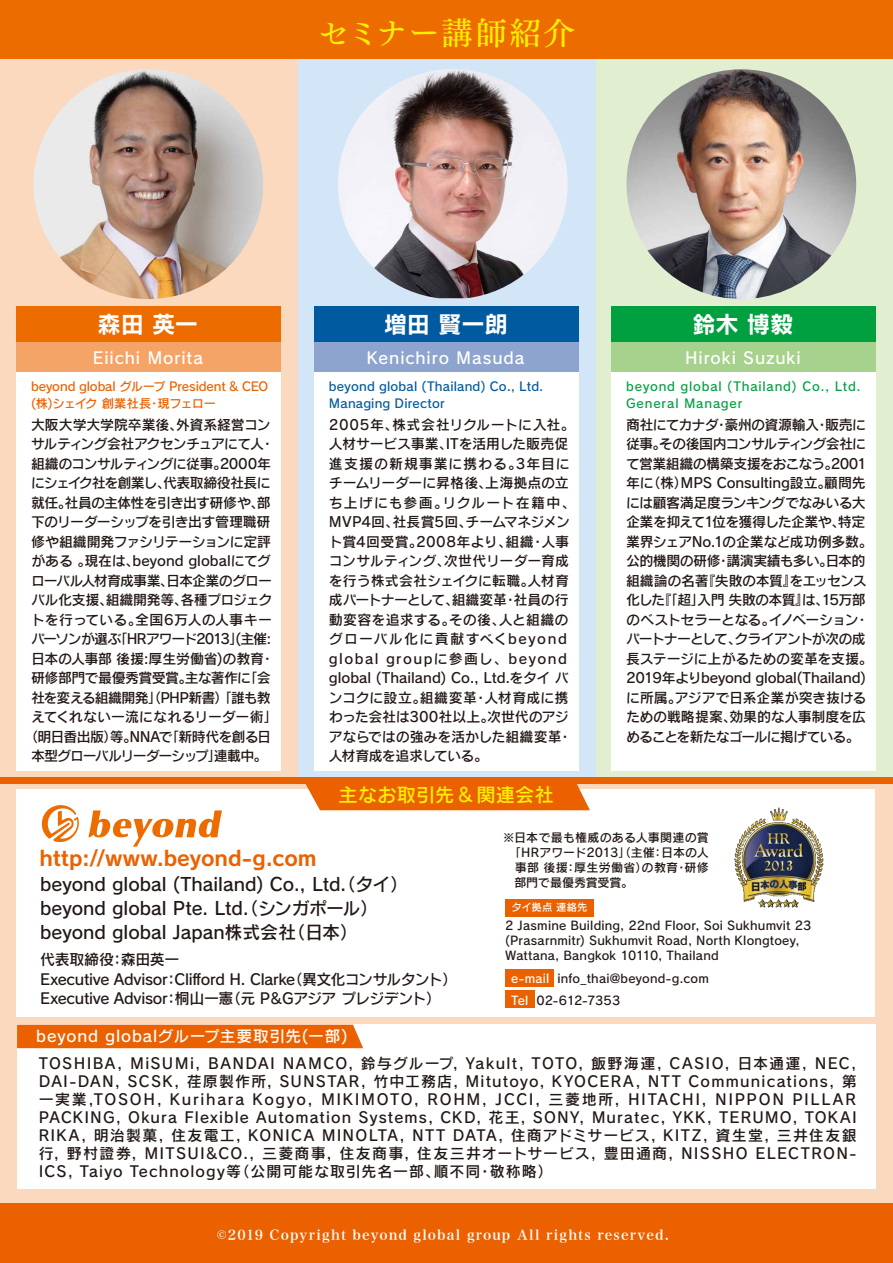
<style>
.page{position:relative;width:893px;height:1263px;background:#fff}
.page>*{position:absolute;margin:0;border:0;box-sizing:border-box;transform-origin:0 0}
.t1{font:31.5px "Tsuku Min Pro D";letter-spacing:.055em;color:#fff100}
.t2{font:23.25px "Rodin Cattleya Pro B";letter-spacing:-.005em;color:#fff}
.t3{font:20.85px "Rodin Cattleya Pro B";color:#eb6100}
.t4{font:19.2px "Rodin Cattleya Pro DB";letter-spacing:.005em;color:#fff100}
.t5{font:18px/24px "Rodin Cattleya Pro DB";color:#221815}
.t6{font:16.2px "Rodin Cattleya Pro DB";letter-spacing:.05em;color:#fff}
.t7{font:15.75px "Rodin Cattleya Pro DB";letter-spacing:.05em;color:#fff}
.t8{font:15px/18px "Rodin Cattleya Pro DB";letter-spacing:-.015em;color:#221815;text-align:justify}
.t9{font:13.95px/19.5px "Rodin Cattleya Pro DB";letter-spacing:-.03em;color:#221815;text-align:center}
.t10{font:13.95px/19.5px "Rodin Cattleya Pro DB";letter-spacing:.005em;color:#221815}
.t11{font:13.5px "Hira Min Pro W6";letter-spacing:.085em;color:#fff}
.t12{font:12.3px/16.5px "Rodin Cattleya Pro DB";letter-spacing:-.015em;color:#eb6100}
.t13{font:12.3px/16.5px "Rodin Cattleya Pro DB";letter-spacing:.015em;color:#005aa0}
.t14{font:12.3px/16.5px "Rodin Cattleya Pro DB";letter-spacing:.065em;color:#00a041}
.t15{font:12px/15px "Rodin Cattleya Pro DB";letter-spacing:.015em;color:#221815}
.t16{font:10.35px "Rodin Cattleya Pro DB";letter-spacing:.02em;color:#fff}
.s1{color:#fff}
</style>
<div class="page">
<div style="left:0;top:0;width:893px;height:59px;background:#ed6c00"></div>
<div style="left:595px;top:60px;width:298px;height:718px;background:#e1eecf"></div>
<div style="left:298px;top:60px;width:297px;height:718px;background:#d3e6f7"></div>
<div style="left:0;top:60px;width:298px;height:718px;background:#fbd9bf"></div>
<div style="left:0;top:784px;width:893px;height:479px;background:#fbd9bf"></div>
<div style="left:0;top:1203px;width:893px;height:60px;background:#eb6100"></div>
<div style="left:17px;top:1025px;width:859px;height:164px;background:#fff"></div>
<div style="left:17px;top:1025px;width:346px;height:23px;background:#eb6100"></div>
<div style="left:17px;top:790px;width:858px;height:227px;background:#fff"></div>
<svg style="left:88px;top:810px;width:134px;height:37px"></svg>
<svg style="left:42px;top:805px;width:37px;height:37px"></svg>
<div style="left:16px;top:306px;width:265px;height:465px;background:#fff"></div>
<div style="left:16px;top:306px;width:265px;height:36px;background:#ed6c00"></div>
<div style="left:16px;top:342px;width:265px;height:30px;background:#f4a467"></div>
<div style="left:505px;top:899px;width:88px;height:17px;background:#eb6100"></div>
<div style="left:505px;top:969px;width:49px;height:17px;background:#eb6100"></div>
<div style="left:505px;top:991px;width:29px;height:17px;background:#eb6100"></div>
<img style="left:734px;top:807px;width:90px;height:101px">
<img style="left:33px;top:69px;width:230px;height:230px;border-radius:115px">
<div style="left:611px;top:306px;width:265px;height:465px;background:#fff"></div>
<div style="left:611px;top:306px;width:265px;height:36px;background:#00a041"></div>
<div style="left:611px;top:342px;width:265px;height:30px;background:#a7d28d"></div>
<img style="left:345px;top:69px;width:219px;height:229px">
<img style="left:626px;top:69px;width:230px;height:230px;border-radius:115px">
<div style="left:314px;top:306px;width:265px;height:465px;background:#fff"></div>
<div style="left:314px;top:306px;width:265px;height:36px;background:#005aa0"></div>
<div style="left:314px;top:342px;width:265px;height:30px;background:#8da4ce"></div>
<div style="left:0;top:777px;width:893px;height:7px;background:#eb6100"></div>
<div style="left:302px;top:784px;width:288px;height:26px;background:#eb6100"></div>
<h1 class="t1" style="left:318px;top:5px;width:259px">セミナー講師紹介</h1>
<h2 class="t2" style="left:98px;top:309px;width:102px">森田 英一</h2>
<p class="t6" style="left:93px;top:347px;width:111px">Eiichi Morita</p>
<p class="t12" style="left:31px;top:378px;width:239px">beyond global グループ President &amp; CEO (株)シェイク 創業社長・現フェロー</p>
<p class="t9" style="left:24px;top:414px;width:255px">大阪大学大学院卒業後、外資系経営コンサルティング会社アクセンチュアにて人・組織のコンサルティングに従事。2000年にシェイク社を創業し、代表取締役社長に就任。社員の主体性を引き出す研修や、部下のリーダーシップを引き出す管理職研修や組織開発ファシリテーションに定評がある 。現在は、beyond globalにてグローバル人材育成事業、日本企業のグローバル化支援、組織開発等、各種プロジェクトを行っている。全国6万人の人事キーパーソンが選ぶ「HRアワード2013」(主催:日本の人事部 後援:厚生労働省)の教育・研修部門で最優秀賞受賞。主な著作に「会社を変える組織開発」（PHP新書）「誰も教えてくれない一流になれるリーダー術」（明日香出版）等。NNAで「新時代を創る日本型グローバルリーダーシップ」連載中。</p>
<h2 class="t2" style="left:384px;top:309px;width:126px">増田 賢一朗</h2>
<p class="t6" style="left:367px;top:347px;width:159px">Kenichiro Masuda</p>
<p class="t13" style="left:329px;top:378px;width:216px">beyond global (Thailand) Co., Ltd.<br>Managing Director</p>
<p class="t10" style="left:329px;top:414px;width:248px">2005年、株式会社リクルートに入社。人材サービス事業、ITを活用した販売促進支援の新規事業に携わる。3年目にチームリーダーに昇格後、上海拠点の立ち上げにも参画。リクルート在籍中、<br>MVP4回、社長賞5回、チームマネジメント賞4回受賞。2008年より、組織・人事コンサルティング、次世代リーダー育成を行う株式会社シェイクに転職。人材育成パートナーとして、組織変革・社員の行動変容を追求する。その後、人と組織のグローバル化に貢献すべくbeyond global groupに参画し、beyond global (Thailand) Co., Ltd.をタイ バンコクに設立。組織変革・人材育成に携わった会社は300社以上。次世代のアジアならではの強みを活かした組織変革・人材育成を追求している。</p>
<h3 class="t4" style="left:339px;top:782px;width:217px">主なお取引先＆関連会社</h3>
<h2 class="t2" style="left:692px;top:309px;width:103px">鈴木 博毅</h2>
<p class="t6" style="left:685px;top:347px;width:117px">Hiroki Suzuki</p>
<p class="t14" style="left:626px;top:378px;width:236px">beyond global (Thailand) Co., Ltd.<br>General Manager</p>
<p class="t9" style="left:626px;top:414px;width:248px;text-align:left">商社にてカナダ・豪州の資源輸入・販売に従事。その後国内コンサルティング会社にて営業組織の構築支援をおこなう。2001年に（株）MPS Consulting設立。顧問先には顧客満足度ランキングでなみいる大企業を抑えて1位を獲得した企業や、特定業界シェアNo.1の企業など成功例多数。公的機関の研修・講演実績も多い。日本的組織論の名著『失敗の本質』をエッセンス化した『「超」入門 失敗の本質』は、15万部のベストセラーとなる。イノベーション・パートナーとして、クライアントが次の成長ステージに上がるための変革を支援。<br>2019年よりbeyond global(Thailand)に所属。アジアで日系企業が突き抜けるための戦略提案、効果的な人事制度を広めることを新たなゴールに掲げている。</p>
<h3 class="t3" style="left:39px;top:844px;width:279px">http://www.beyond-g.com</h3>
<p class="t5" style="left:40px;top:872px;width:370px">beyond global (Thailand) Co., Ltd.（タイ）beyond global Pte. Ltd.（シンガポール）beyond global Japan株式会社（日本）</p>
<p class="t8" style="left:40px;top:949px;width:419px;line-height:19.5px;text-align:left">代表取締役：森田英一<br>Executive Advisor：Clifford H. Clarke（異文化コンサルタント）<br>Executive Advisor：桐山一憲（元 P＆Gアジア プレジデント）</p>
<p class="t7" style="left:36px;top:1025px;width:313px">beyond globalグループ主要取引先(一部)</p>
<p class="t15" style="left:503px;top:830px;width:208px;text-align:justify">※日本で最も権威のある人事関連の賞　「HRアワード2013」（主催：日本の人　事部 後援：厚生労働省）の教育・研修　部門で最優秀賞受賞。</p>
<p class="t16" style="left:512px;top:901px;width:77px">タイ拠点 連絡先</p>
<p class="t15" style="left:505px;top:918px;width:308px">2 Jasmine Building, 22nd Floor, Soi Sukhumvit 23 (Prasarnmitr) Sukhumvit Road, North Klongtoey,<br>Wattana, Bangkok 10110, Thailand</p>
<p class="t15" style="left:511px;top:967px;width:199px;line-height:21.8px"><span class="s1">e-mail</span> info_thai@beyond-g.com<br><span class="s1">Tel</span> 02-612-7353</p>
<p class="t8" style="left:39px;top:1053px;width:819px">TOSHIBA, MiSUMi, BANDAI NAMCO, 鈴与グループ, Yakult, TOTO, 飯野海運, CASIO, 日本通運, NEC, DAI-DAN, SCSK, 荏原製作所, SUNSTAR, 竹中工務店, Mitutoyo, KYOCERA, NTT Communications, 第一実業,TOSOH, Kurihara Kogyo, MIKIMOTO, ROHM, JCCI, 三菱地所, HITACHI, NIPPON PILLAR PACKING, Okura Flexible Automation Systems, CKD, 花王, SONY, Muratec, YKK, TERUMO, TOKAI RIKA, 明治製菓, 住友電工, KONICA MINOLTA, NTT DATA, 住商アドミサービス, KITZ, 資生堂, 三井住友銀行, 野村證券, MITSUI&amp;CO., 三菱商事, 住友商事, 住友三井オートサービス, 豊田通商, NISSHO ELECTRON-ICS, Taiyo Technology等（公開可能な取引先名一部、順不同・敬称略）</p>
<p class="t11" style="left:217px;top:1223px;width:454px">©2019 Copyright beyond global group All rights reserved.</p>
</div>
